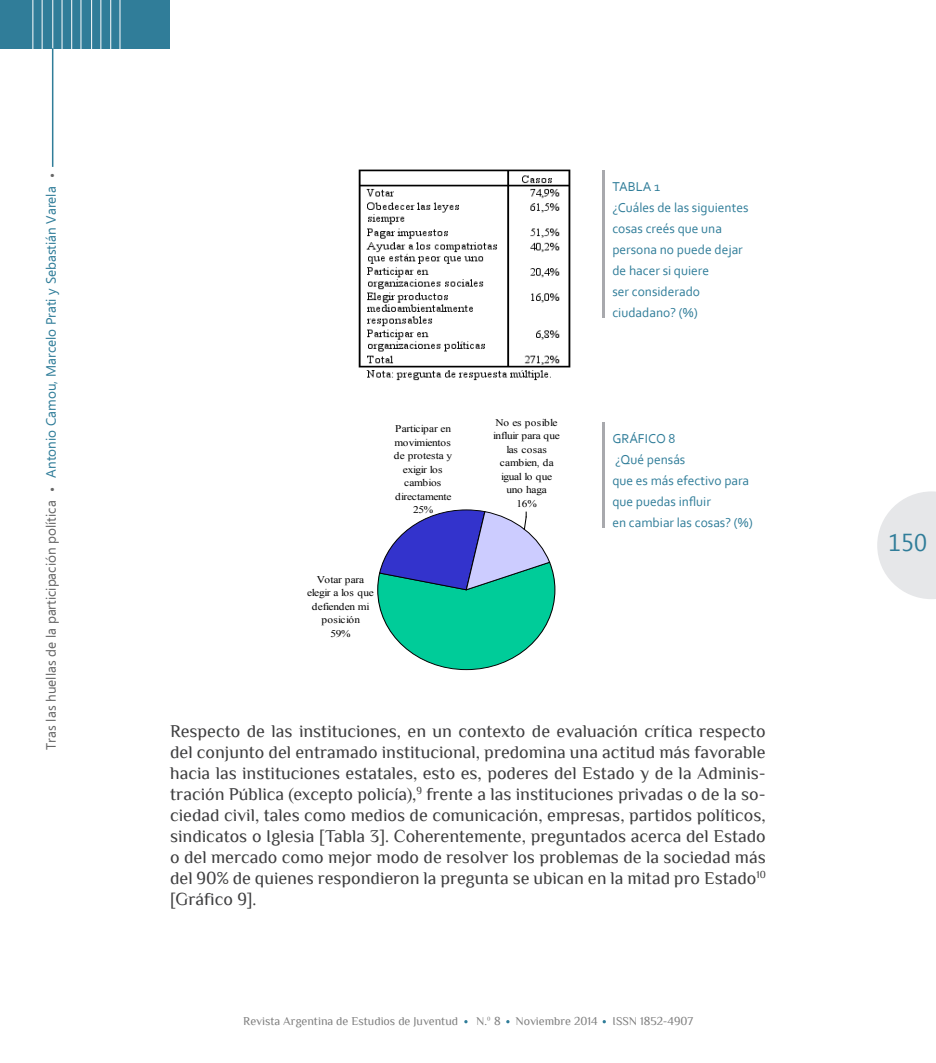
<style>
.page{position:relative;width:936px;height:1063px;background:#fff}
.page>*{position:absolute;margin:0;border:0;box-sizing:border-box;transform-origin:0 0}
.t1{font:24px "Ebrima";color:#307d99}
.tx_principal{font:18px/21px "Philosopher";color:#3e3e3f;text-align:justify}
.epigrafe{font:13.5px/21px "Corbel";color:#307d99}
.t2{font:13.5px "Ebrima";color:#307d99}
.t3{font:13.5px "Ebrima";color:#666}
.t4{font:13.5px "Philosopher";color:#666}
.t5{font:12px "Philosopher";color:#808080}
.t6{font:10.2px/13.5px "Times New Roman";letter-spacing:-.025em;color:#000;text-align:center;scale:1.11 1}
</style>
<div class="page">
<div style="left:0;top:0;width:170px;height:48px;background:#307d99"></div>
<hr style="left:33px;top:0;width:1px;height:63px;background:#fff">
<hr style="left:110px;top:0;width:1px;height:50px;background:#fff">
<hr style="left:71px;top:0;width:1px;height:63px;background:#fff">
<hr style="left:52px;top:0;width:1px;height:63px;background:#fff">
<hr style="left:91px;top:0;width:1px;height:63px;background:#fff">
<hr style="left:42px;top:0;width:1px;height:63px;background:#fff">
<hr style="left:52px;top:48px;width:1px;height:119px;background:#307d99">
<hr style="left:120px;top:0;width:1px;height:50px;background:#fff">
<hr style="left:81px;top:0;width:1px;height:63px;background:#fff">
<hr style="left:62px;top:0;width:1px;height:63px;background:#fff">
<hr style="left:101px;top:0;width:1px;height:63px;background:#fff">
<svg style="left:877px;top:491px;width:58px;height:108px"></svg>
<img style="left:358px;top:169px;width:213px;height:212px">
<hr style="left:602px;top:170px;width:2px;height:147px;background:#a8a9ad">
<hr style="left:602px;top:422px;width:2px;height:105px;background:#a8a9ad">
<svg style="left:377px;top:509px;width:178px;height:161px"></svg>
<p class="t4" style="left:50px;top:168px;width:6px">•</p>
<p class="t2" style="left:41px;top:478px;width:293px;rotate:-90deg">Antonio Camou, Marcelo Prati y Sebastián Varela</p>
<p class="t3" style="left:41px;top:750px;width:251px;rotate:-90deg">Tras las huellas de la participación política</p>
<p class="t4" style="left:50px;top:483px;width:6px">•</p>
<p class="t6" style="left:394px;top:422px;width:54px">Participar en movimientos de protesta y exigir los cambios directamente<br>25%</p>
<p class="t6" style="left:307px;top:572px;width:62px">Votar para elegir a los que defienden mi posición<br>59%</p>
<p class="t6" style="left:493px;top:415px;width:62px">No es posible influir para que las cosas cambien, da igual lo que uno haga<br>16%</p>
<p class="epigrafe" style="left:612px;top:176px;width:49px">TABLA 1</p>
<p class="epigrafe" style="left:612px;top:197px;width:138px">¿Cuáles de las siguientes cosas creés que una</p>
<p class="epigrafe" style="left:612px;top:239px;width:132px">persona no puede dejar</p>
<p class="epigrafe" style="left:612px;top:260px;width:98px">de hacer si quiere</p>
<p class="epigrafe" style="left:612px;top:281px;width:89px">ser considerado</p>
<p class="epigrafe" style="left:612px;top:302px;width:87px">ciudadano? (%)</p>
<p class="epigrafe" style="left:612px;top:428px;width:65px">GRÁFICO 8</p>
<p class="epigrafe" style="left:615px;top:449px;width:72px">¿Qué pensás</p>
<p class="epigrafe" style="left:612px;top:470px;width:138px">que es más efectivo para que puedas influir</p>
<p class="epigrafe" style="left:612px;top:512px;width:142px">en cambiar las cosas? (%)</p>
<p class="tx_principal" style="left:170px;top:721px;width:597px">Respecto de las instituciones, en un contexto de evaluación crítica respecto del conjunto del entramado institucional, predomina una actitud más favorable hacia las instituciones estatales, esto es, poderes del Estado y de la Adminis&shy;tración Pública (excepto policía),<sup>9</sup> frente a las instituciones privadas o de la so&shy;ciedad civil, tales como medios de comunicación, empresas, partidos políticos, sindicatos o Iglesia [Tabla 3]. Coherentemente, preguntados acerca del Estado o del mercado como mejor modo de resolver los problemas de la sociedad más del 90% de quienes respondieron la pregunta se ubican en la mitad pro Estado<sup>10 </sup>[Gráfico 9].</p>
<p class="t5" style="left:243px;top:1015px;width:216px">Revista Argentina de Estudios de Juventud</p>
<p class="t5" style="left:476px;top:1015px;width:26px">N.º 8</p>
<p class="t5" style="left:515px;top:1015px;width:83px">Noviembre 2014</p>
<p class="t5" style="left:612px;top:1015px;width:82px">ISSN 1852-4907</p>
<p class="t1" style="left:888px;top:525px;width:40px">150</p>
</div>
